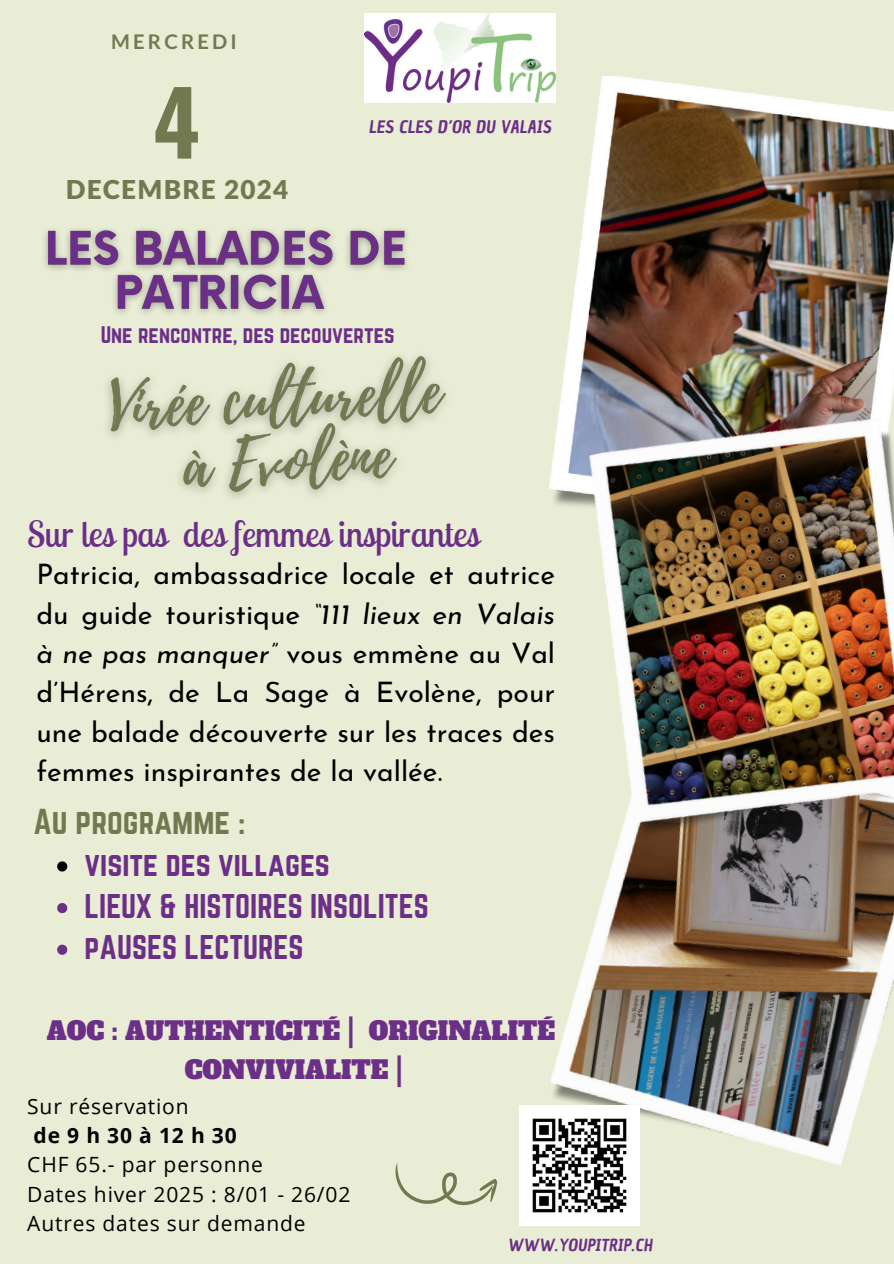
<style>
.page{position:relative;width:894px;height:1264px;background:#fff}
.page>*{position:absolute;margin:0;border:0;box-sizing:border-box;transform-origin:0 0}
.t1{font:700 88.35px "Oswald";color:#727951}
.t2{font:36px "Lobster Two";color:#6b2f87}
.t3{font:31.5px "Norwester";color:#727951}
.t4{font:30px "Norwester";color:#6b2f87}
.t5{font:28.2px/39.3px "Josefin Sans";color:#000;text-align:justify}
.t6{font:900 26.1px "Lato Latin";letter-spacing:.045em;color:#727951}
.t7{font:24.75px/39.3px "Alfa Slab One";color:#6b2f87;text-align:center}
.t8{font:21px "Open Sans";letter-spacing:.04em;color:#000}
.t9{font:21px "Norwester";color:#6b2f87}
.t10{font:700 21px "Open Sans";letter-spacing:.34em;color:#000}
.t11{font:700 20.25px "Lato";letter-spacing:.155em;color:#727951}
.t12{font:italic 16.8px "Chau Philomene One";letter-spacing:.02em;color:#6b2f87}
.t13{font:italic 16.2px "Chau Philomene One";letter-spacing:.02em;color:#6b2f87}
.s1{font-style:italic}
</style>
<div class="page">
<div style="left:0;top:0;width:893px;height:1263px;background:#e9edd5"></div>
<img style="left:549px;top:76px;width:344px;height:305px">
<img style="left:550px;top:858px;width:343px;height:316px">
<img style="left:549px;top:381px;width:344px;height:477px">
<img style="left:364px;top:13px;width:191px;height:89px">
<svg style="left:395px;top:1163px;width:103px;height:43px"></svg>
<img style="left:520px;top:1105px;width:119px;height:119px">
<img style="left:44px;top:229px;width:363px;height:86px">
<img style="left:107px;top:356px;width:339px;height:142px">
<svg style="left:57px;top:861px;width:10px;height:10px"></svg>
<svg style="left:57px;top:903px;width:10px;height:10px"></svg>
<svg style="left:57px;top:944px;width:10px;height:10px"></svg>
<p class="t11" style="left:111px;top:29px;width:127px">MERCREDI</p>
<p class="t1" style="left:153px;top:53px;width:48px">4</p>
<p class="t6" style="left:66px;top:178px;width:224px">DECEMBRE 2024</p>
<p class="t12" style="left:368px;top:116px;width:184px">LES CLES D’OR DU VALAIS</p>
<p class="t9" style="left:101px;top:321px;width:295px">Une rencontre, des decouvertes</p>
<p class="t2" style="left:27px;top:511px;width:453px">Sur les pas des femmes inspirantes</p>
<p class="t5" style="left:36px;top:557px;width:520px">Patricia, ambassadrice locale et autrice du guide touristique <span class="s1">“111 lieux en Valais à ne pas manquer”</span> vous emmène au Val d’Hérens, de La Sage à Evolène, pour une balade découverte sur les traces des femmes inspirantes de la vallée.</p>
<p class="t3" style="left:33px;top:802px;width:213px">Au programme :</p>
<p class="t4" style="left:84px;top:846px;width:247px">visite des villages</p>
<h3 class="t4" style="left:84px;top:887px;width:345px">LIEUX &amp; HISTOIRES INSOLITES</h3>
<h5 class="t4" style="left:84px;top:929px;width:220px">pAUSES LECTURES</h5>
<p class="t7" style="left:47px;top:1011px;width:509px">AOC : AUTHENTICITÉ | ORIGINALITÉ<br>CONVIVIALITE |</p>
<p class="t8" style="left:27px;top:1091px;width:163px">Sur réservation</p>
<h4 class="t10" style="left:34px;top:1120px;width:205px">de9h30à12h30</h4>
<p class="t8" style="left:27px;top:1149px;width:237px">CHF 65.- par personne</p>
<p class="t8" style="left:27px;top:1179px;width:324px">Dates hiver 2025 : 8/01 - 26/02</p>
<p class="t8" style="left:27px;top:1208px;width:280px">Autres dates sur demande</p>
<h6 class="t13" style="left:507px;top:1234px;width:146px">WWW.YOUPITRIP.CH</h6>
</div>
